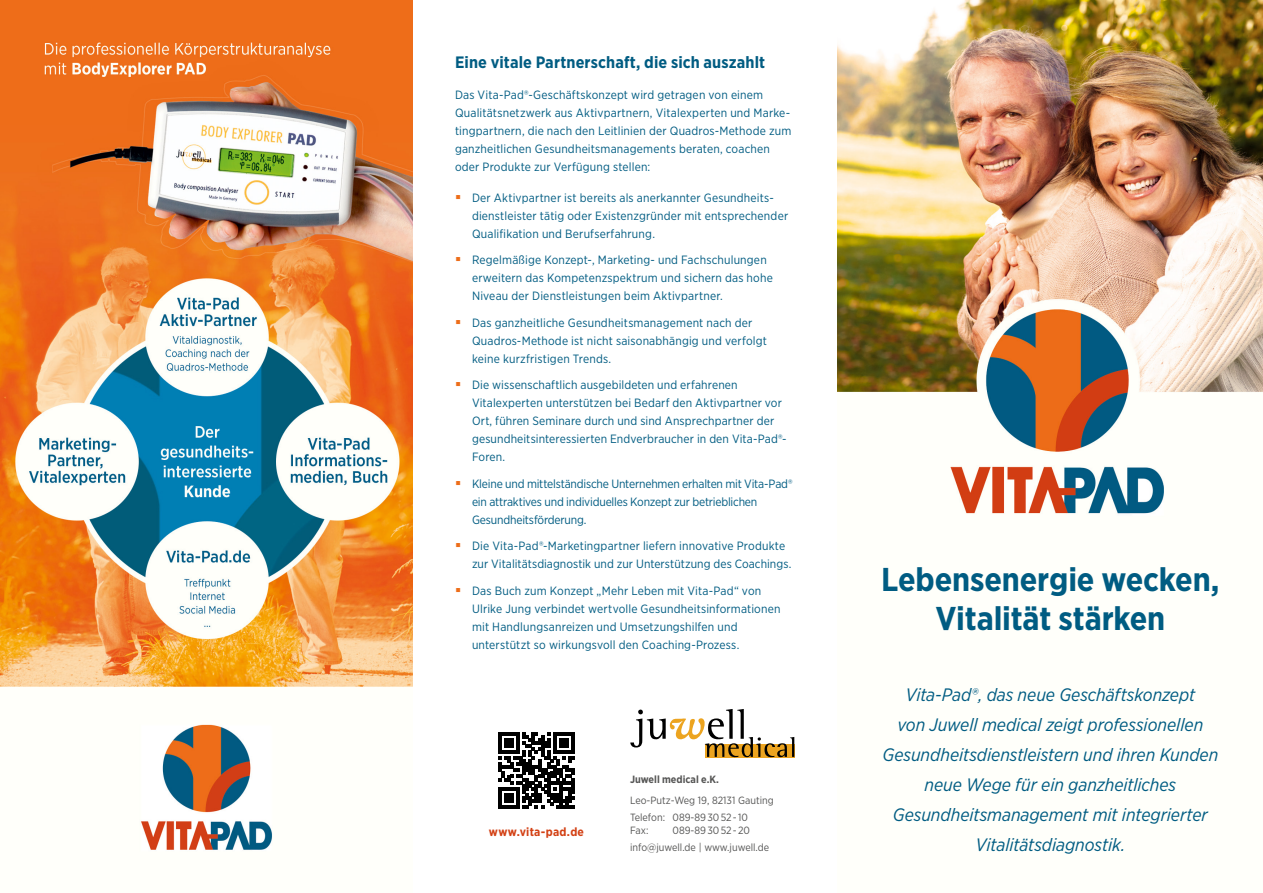
<style>
.page{position:relative;width:1263px;height:893px;background:#fff}
.page>*{position:absolute;margin:0;border:0;box-sizing:border-box;transform-origin:0 0}
.t1{font:700 33px/39.6px "Gotham Narrow";letter-spacing:-.005em;color:#005c82;text-align:center}
.t2{font:italic 18px/30px "Gotham Narrow";letter-spacing:-.005em;color:#005c82;text-align:center}
.t3{font:700 16.5px "Gotham Narrow";letter-spacing:.005em;color:#005c82}
.t4{font:12px/18px "Gotham Narrow";letter-spacing:.01em;color:#005c82}
.t5{font:12px/18px "Gotham Narrow";letter-spacing:-.015em;color:#005c82}
.t6{font:700 12px "Gotham Narrow";letter-spacing:.02em;color:#d34115}
.t7{font:10.5px/16.8px "Gotham Narrow";color:#565655}
.t8{font:700 10.5px "Gotham Narrow";color:#565655}
</style>
<div class="page">
<img style="left:0;top:0;width:412px;height:850px">
<img style="left:838px;top:0;width:425px;height:514px">
<svg style="left:630px;top:709px;width:164px;height:49px"></svg>
<svg style="left:498px;top:732px;width:77px;height:76px"></svg>
<h3 class="t3" style="left:455px;top:52px;width:312px">Eine vitale Partnerschaft, die sich auszahlt</h3>
<p class="t4" style="left:455px;top:85px;width:338px">Das Vita-Pad®-Geschäftskonzept wird getragen von einem Qualitätsnetzwerk aus Aktivpartnern, Vitalexperten und Marke&shy;tingpartnern, die nach den Leitlinien der Quadros-Methode zum ganzheitlichen Gesundheitsmanagements beraten, coachen oder Produkte zur Verfügung stellen:</p>
<p class="t4" style="left:472px;top:188px;width:318px">Der Aktivpartner ist bereits als anerkannter Gesundheits&shy;dienstleister tätig oder Existenzgründer mit entsprechender<br>Qualifikation und Berufserfahrung.</p>
<p class="t4" style="left:472px;top:251px;width:302px">Regelmäßige Konzept-, Marketing- und Fachschulungen erweitern das Kompetenzspektrum und sichern das hohe<br>Niveau der Dienstleistungen beim Aktivpartner.</p>
<p class="t4" style="left:472px;top:313px;width:296px">Das ganzheitliche Gesundheitsmanagement nach der<br>Quadros-Methode ist nicht saisonabhängig und verfolgt keine kurzfristigen Trends.</p>
<p class="t4" style="left:472px;top:376px;width:316px">Die wissenschaftlich ausgebildeten und erfahrenen Vitalexperten unterstützen bei Bedarf den Aktivpartner vor Ort, führen Seminare durch und sind Ansprechpartner der gesundheitsinteressierten Endverbraucher in den Vita-Pad®- Foren.</p>
<p class="t5" style="left:472px;top:474px;width:322px">Kleine und mittelständische Unternehmen erhalten mit Vita-Pad® ein attraktives und individuelles Konzept zur betrieblichen<br>Gesundheitsförderung.</p>
<p class="t4" style="left:472px;top:537px;width:321px">Die Vita-Pad®-Marketingpartner liefern innovative Produkte zur Vitalitätsdiagnostik und zur Unterstützung des Coachings.</p>
<p class="t4" style="left:472px;top:581px;width:310px">Das Buch zum Konzept „Mehr Leben mit Vita-Pad“ von Ulrike Jung verbindet wertvolle Gesundheitsinformationen mit Handlungsanreizen und Umsetzungshilfen und unterstützt so wirkungsvoll den Coaching-Prozess.</p>
<p class="t6" style="left:489px;top:824px;width:97px">www.vita-pad.de</p>
<p class="t8" style="left:630px;top:773px;width:90px">Juwell medical e.K.</p>
<p class="t7" style="left:630px;top:792px;width:145px">Leo-Putz-Weg 19, 82131 Gauting<br>Telefon: 089-89 30 52 - 10</p>
<p class="t7" style="left:630px;top:821px;width:20px">Fax:</p>
<p class="t7" style="left:630px;top:821px;width:141px;text-indent:43px">089-89 30 52 - 20 info@juwell.de | www.juwell.de</p>
<h1 class="t1" style="left:881px;top:559px;width:340px">Lebensenergie wecken,<br>Vitalität stärken</h1>
<h2 class="t2" style="left:882px;top:679px;width:337px">Vita-Pad®, das neue Geschäftskonzept<br>von Juwell medical zeigt professionellen Gesundheitsdienstleistern und ihren Kunden neue Wege für ein ganzheitliches Gesundheitsmanagement mit integrierter Vitalitätsdiagnostik.</h2>
</div>
